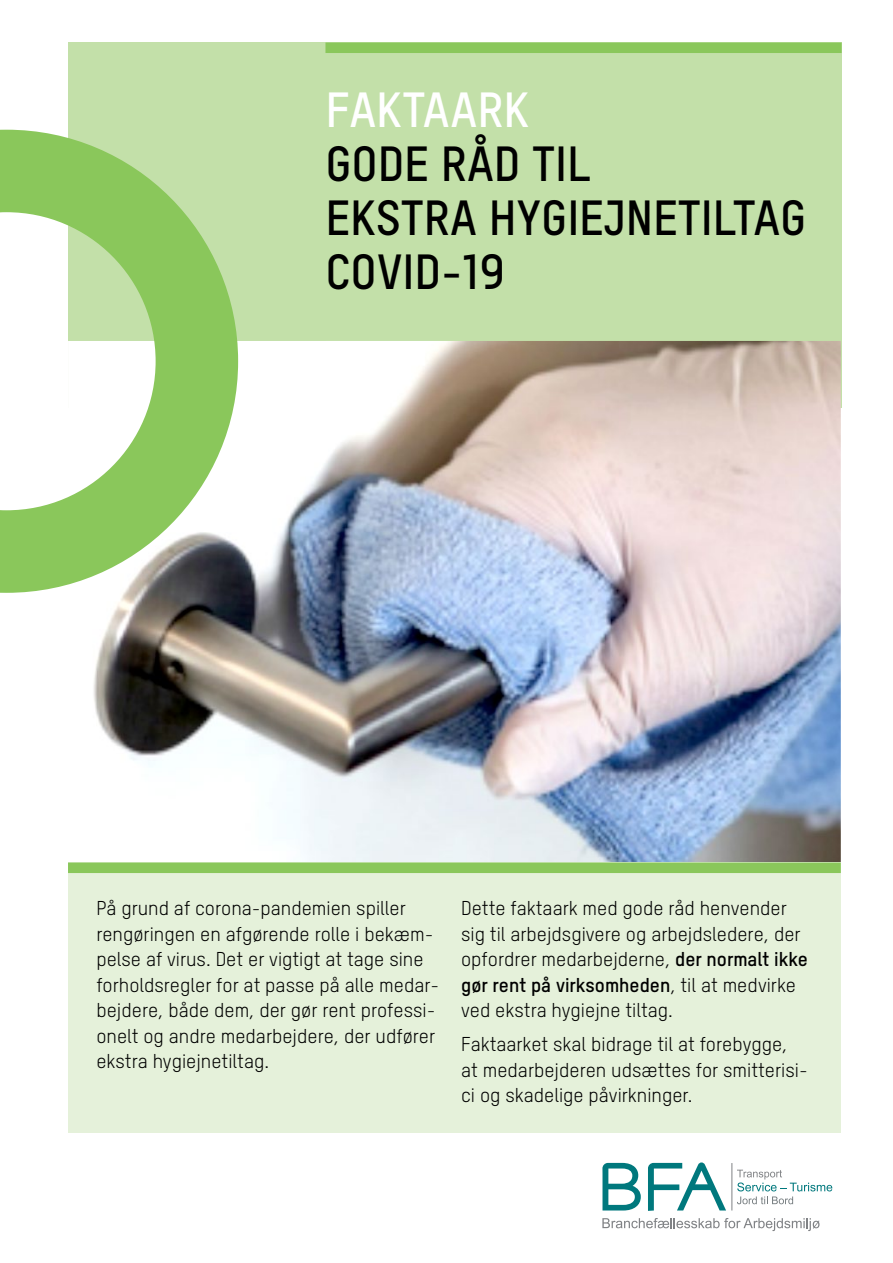
<style>
.page{position:relative;width:893px;height:1263px;background:#fff}
.page>*{position:absolute;margin:0;border:0;box-sizing:border-box;transform-origin:0 0}
.t1{font:48px/54px "T Star Bold";letter-spacing:.01em;color:#000}
.t2{font:48px "T Star Bold";letter-spacing:.01em;color:#fff}
.t3{font:19.5px/25.5px "T Star Regular";color:#000}
.t4{font:19.5px "T Star Bold";color:#000}
.s1{font-family:"T Star Bold"}
.s2{font-family:"T Star Regular"}
</style>
<div class="page">
<div style="left:68px;top:43px;width:774px;height:365px;background:#c3e0a9"></div>
<div style="left:325px;top:43px;width:517px;height:10px;background:#8ac75b"></div>
<img style="left:93px;top:341px;width:748px;height:521px">
<div style="left:68px;top:862px;width:773px;height:271px;background:#e5f1da"></div>
<svg style="left:0;top:130px;width:238px;height:463px"></svg>
<hr style="left:732px;top:1163px;width:1px;height:47px;background:#808285">
<svg style="left:737px;top:1170px;width:95px;height:34px"></svg>
<svg style="left:602px;top:1163px;width:39px;height:47px"></svg>
<svg style="left:648px;top:1162px;width:78px;height:49px"></svg>
<svg style="left:602px;top:1218px;width:217px;height:13px"></svg>
<div style="left:68px;top:862px;width:773px;height:11px;background:#8ac75b"></div>
<h1 class="t2" style="left:326px;top:80px;width:205px">FAKTAARK</h1>
<h1 class="t1" style="left:326px;top:135px;width:482px">GODE RÅD TIL<br>EKSTRA HYGIEJNETILTAG<br>COVID-19</h1>
<p class="t3" style="left:96px;top:895px;width:344px">På grund af corona-pandemien spiller rengøringen en afgørende rolle i bekæm&shy;pelse af virus. Det er vigtigt at tage sine forholdsregler for at passe på alle medar&shy;bejdere, både dem, der gør rent professi&shy;onelt og andre medarbejdere, der udfører ekstra hygiejnetiltag.</p>
<p class="t3" style="left:461px;top:895px;width:348px">Dette faktaark med gode råd henvender sig til arbejdsgivere og arbejdsledere, der opfordrer medarbejderne, <span class="s1">der normalt ikke</span></p>
<p class="t4" style="left:461px;top:973px;width:336px">gør rent på virksomheden<span class="s2">, til at medvirke</span></p>
<p class="t3" style="left:461px;top:993px;width:328px;line-height:34px">ved ekstra hygiejne tiltag.<br>Faktaarket skal bidrage til at forebygge,</p>
<p class="t3" style="left:461px;top:1057px;width:348px">at medarbejderen udsættes for smitterisi&shy;ci og skadelige påvirkninger.</p>
</div>
